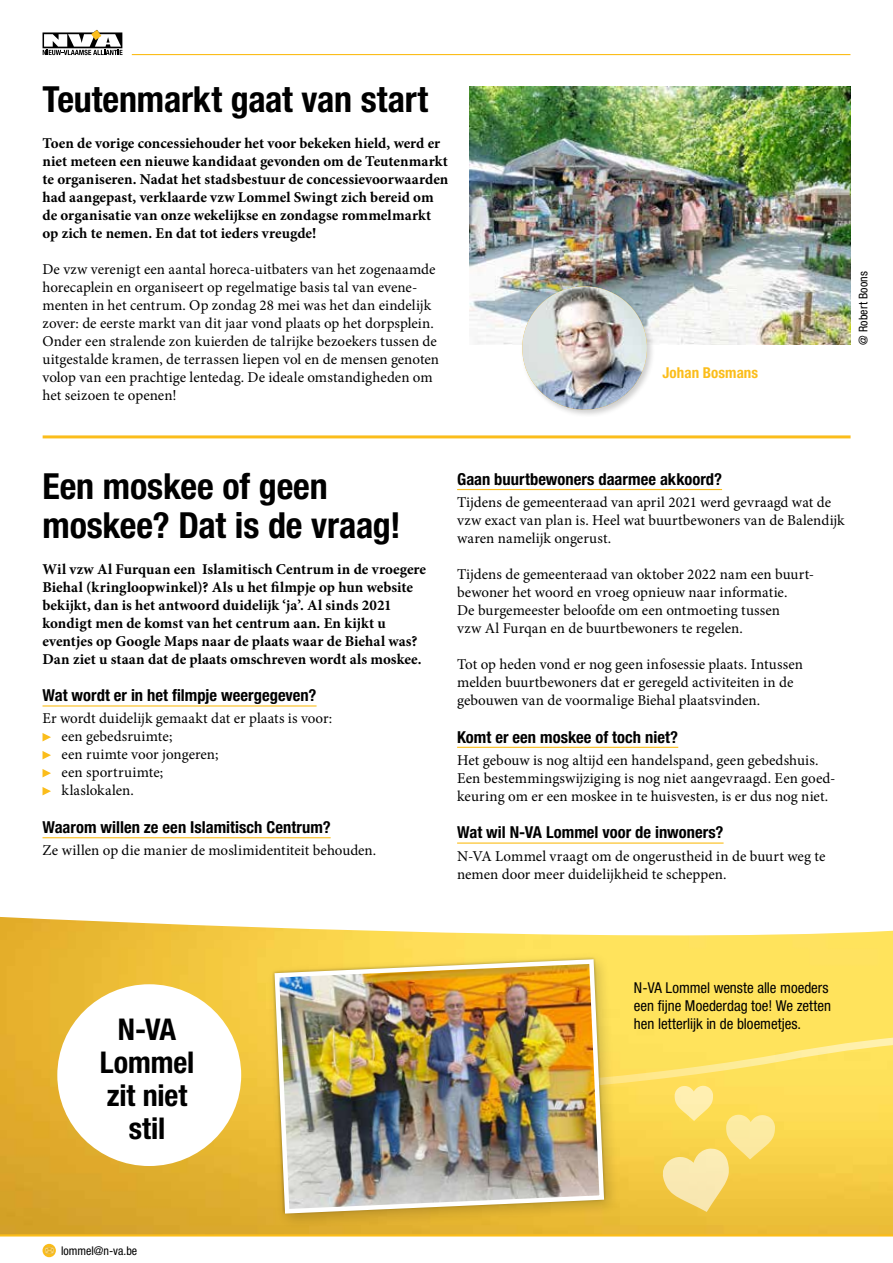
<style>
.page{position:relative;width:893px;height:1263px;background:#fff}
.page>*{position:absolute;margin:0;border:0;box-sizing:border-box;transform-origin:0 0}
.t1{font:700 condensed 36px/39px "Helvetica Neue LT Std";letter-spacing:-.005em;color:#000}
.t2{font:700 condensed 30px/33px "Helvetica Neue LT Std";letter-spacing:-.005em;color:#000;text-align:center}
.t3{font:700 condensed 16.5px "Helvetica Neue LT Std";color:#000}
.t4{font:15px/18px "Minion Pro";color:#000}
.t5{font:700 15px/18px "Minion Pro";letter-spacing:.005em;color:#000}
.t6{font:condensed 15px/18px "Helvetica Neue LT Std";color:#000}
.t7{font:700 condensed 15px "Helvetica Neue LT Std";letter-spacing:.005em;color:#fbbd1b}
.t8{font:condensed 12px "Helvetica Neue LT Std";letter-spacing:.005em;color:#000}
</style>
<div class="page">
<img style="left:0;top:917px;width:893px;height:169px">
<svg style="left:181px;top:933px;width:712px;height:153px;background:#fcde5a"></svg>
<div style="left:267px;top:951px;width:353px;height:279px;background:#000;opacity:.2"></div>
<img style="left:272px;top:957px;width:334px;height:129px">
<div style="left:57px;top:984px;width:184px;height:182px;background:#fff;border-radius:50%"></div>
<hr style="left:43px;top:705px;width:274px;height:1px;background:#fbbd1b">
<hr style="left:43px;top:837px;width:288px;height:1px;background:#fbbd1b">
<svg style="left:43px;top:733px;width:8px;height:8px"></svg>
<svg style="left:43px;top:751px;width:8px;height:8px"></svg>
<svg style="left:43px;top:769px;width:8px;height:8px"></svg>
<svg style="left:43px;top:787px;width:8px;height:8px"></svg>
<hr style="left:457px;top:489px;width:265px;height:1px;background:#fbbd1b">
<hr style="left:457px;top:747px;width:221px;height:1px;background:#fbbd1b">
<hr style="left:457px;top:842px;width:267px;height:2px;background:#fbbd1b">
<img style="left:470px;top:86px;width:380px;height:259px">
<hr style="left:43px;top:435px;width:808px;height:3px;background:#fbbd1b">
<div style="left:520px;top:284px;width:135px;height:134px;background:#000;opacity:.2"></div>
<img style="left:522px;top:286px;width:125px;height:124px">
<svg style="left:43px;top:1244px;width:13px;height:13px"></svg>
<svg style="left:44px;top:1245px;width:10px;height:10px"></svg>
<svg style="left:43px;top:30px;width:80px;height:25px"></svg>
<hr style="left:132px;top:54px;width:718px;height:1px;background:#fbbd1b">
<img style="left:0;top:1086px;width:893px;height:150px">
<h1 class="t1" style="left:43px;top:79px;width:387px">Teutenmarkt gaat van start</h1>
<p class="t5" style="left:43px;top:134px;width:407px">Toen de vorige concessiehouder het voor bekeken hield, werd er niet meteen een nieuwe kandidaat gevonden om de Teutenmarkt te organiseren. Nadat het stadsbestuur de concessievoorwaarden had aangepast, verklaarde vzw Lommel Swingt zich bereid om de organisatie van onze wekelijkse en zondagse rommelmarkt op zich te nemen. En dat tot ieders vreugde!</p>
<p class="t4" style="left:43px;top:260px;width:398px">De vzw verenigt een aantal horeca-uitbaters van het zogenaamde horecaplein en organiseert op regelmatige basis tal van evene&shy;menten in het centrum. Op zondag 28 mei was het dan eindelijk zover: de eerste markt van dit jaar vond plaats op het dorpsplein.<br>Onder een stralende zon kuierden de talrijke bezoekers tussen de uitgestalde kramen, de terrassen liepen vol en de mensen genoten volop van een prachtige lentedag. De ideale omstandigheden om het seizoen te openen!</p>
<p class="t7" style="left:662px;top:364px;width:97px">Johan Bosmans</p>
<p class="t8" style="left:856px;top:345px;width:75px;rotate:-90deg">@ Robert Boons</p>
<h1 class="t1" style="left:43px;top:466px;width:360px">Een moskee of geen moskee? Dat is de vraag!</h1>
<p class="t5" style="left:43px;top:560px;width:385px">Wil vzw Al Furquan een Islamitisch Centrum in de vroegere Biehal (kringloopwinkel)? Als u het filmpje op hun website bekijkt, dan is het antwoord duidelijk ‘ja’. Al sinds 2021 kondigt men de komst van het centrum aan. En kijkt u eventjes op Google Maps naar de plaats waar de Biehal was?<br>Dan ziet u staan dat de plaats omschreven wordt als moskee.</p>
<p class="t3" style="left:43px;top:685px;width:276px">Wat wordt er in het filmpje weergegeven?</p>
<p class="t4" style="left:62px;top:710px;width:272px;text-indent:-19px">Er wordt duidelijk gemaakt dat er plaats is voor: een gebedsruimte;<br>een ruimte voor jongeren;<br>een sportruimte;<br>klaslokalen.</p>
<p class="t3" style="left:43px;top:817px;width:290px">Waarom willen ze een Islamitisch Centrum?</p>
<p class="t4" style="left:43px;top:841px;width:335px">Ze willen op die manier de moslimidentiteit behouden.</p>
<p class="t3" style="left:457px;top:469px;width:266px">Gaan buurtbewoners daarmee akkoord?</p>
<p class="t4" style="left:457px;top:493px;width:389px">Tijdens de gemeenteraad van april 2021 werd gevraagd wat de vzw exact van plan is. Heel wat buurtbewoners van de Balendijk waren namelijk ongerust.</p>
<p class="t4" style="left:457px;top:565px;width:359px">Tijdens de gemeenteraad van oktober 2022 nam een buurt&shy;bewoner het woord en vroeg opnieuw naar informatie.<br>De burgemeester beloofde om een ontmoeting tussen<br>vzw Al Furqan en de buurtbewoners te regelen.</p>
<p class="t4" style="left:457px;top:655px;width:347px">Tot op heden vond er nog geen infosessie plaats. Intussen melden buurtbewoners dat er geregeld activiteiten in de gebouwen van de voormalige Biehal plaatsvinden.</p>
<p class="t3" style="left:457px;top:727px;width:223px">Komt er een moskee of toch niet?</p>
<p class="t4" style="left:457px;top:751px;width:380px">Het gebouw is nog altijd een handelspand, geen gebedshuis.<br>Een bestemmingswijziging is nog niet aangevraagd. Een goed&shy;keuring om er een moskee in te huisvesten, is er dus nog niet.</p>
<p class="t3" style="left:457px;top:822px;width:268px">Wat wil N-VA Lommel voor de inwoners?</p>
<p class="t4" style="left:457px;top:847px;width:370px">N-VA Lommel vraagt om de ongerustheid in de buurt weg te nemen door meer duidelijkheid te scheppen.</p>
<h2 class="t2" style="left:100px;top:1012px;width:96px">N-VA<br>Lommel zit niet stil</h2>
<p class="t6" style="left:634px;top:978px;width:199px">N-VA Lommel wenste alle moeders een fijne Moederdag toe! We zetten hen letterlijk in de bloemetjes.</p>
<p class="t8" style="left:61px;top:1243px;width:78px">lommel@n-va.be</p>
</div>
